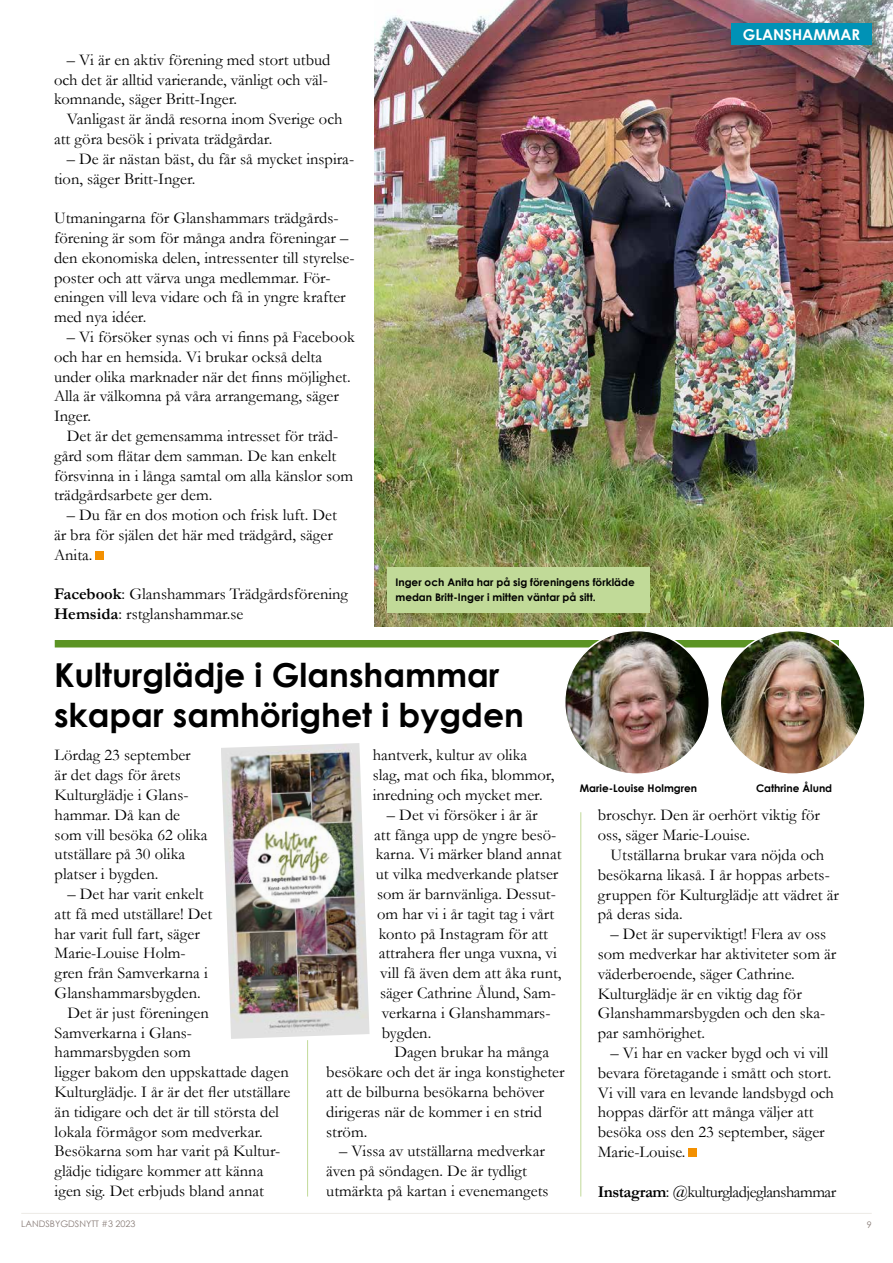
<style>
.page{position:relative;width:893px;height:1263px;background:#fff}
.page>*{position:absolute;margin:0;border:0;box-sizing:border-box;transform-origin:0 0}
.t1{font:700 33px/39.6px "Century Gothic";color:#000}
.t2{font:16.5px/19.8px "Garamond";color:#000}
.t3{font:16.5px "Garamond";letter-spacing:-.03em;color:#000}
.t4{font:700 15px "Century Gothic";color:#fff}
.t5{font:700 10.5px/15px "Century Gothic";color:#000}
.t6{font:9px "Century Gothic";color:#887c77}
.s1{font-weight:700}
</style>
<div class="page">
<div style="left:55px;top:640px;width:784px;height:7px;background:#5c9424"></div>
<div style="left:688px;top:1148px;width:9px;height:9px;background:#f39000"></div>
<div style="left:95px;top:551px;width:9px;height:9px;background:#f39000"></div>
<hr style="left:580px;top:812px;width:1px;height:384px;background:#c1da98">
<hr style="left:307px;top:1040px;width:1px;height:156px;background:#c1da98">
<img style="left:720px;top:631px;width:145px;height:143px;border-radius:72px">
<img style="left:565px;top:631px;width:144px;height:143px;border-radius:72px">
<img style="left:374px;top:0;width:519px;height:626px">
<img style="left:221px;top:743px;width:149px;height:296px">
<div style="left:387px;top:567px;width:262px;height:45px;background:#c1da98"></div>
<div style="left:731px;top:23px;width:141px;height:22px;background:#0092b6"></div>
<hr style="left:21px;top:1213px;width:851px;height:1px;background:#eceae6">
<p class="t2" style="left:54px;top:50px;width:278px;text-indent:13px">– Vi är en aktiv förening med stort utbud och det är alltid varierande, vänligt och väl&shy;komnande, säger Britt-Inger.</p>
<p class="t2" style="left:54px;top:109px;width:290px;text-indent:13px">Vanligast är ändå resorna inom Sverige och att göra besök i privata trädgårdar.</p>
<p class="t2" style="left:54px;top:149px;width:302px;text-indent:13px">– De är nästan bäst, du får så mycket inspira&shy;tion, säger Britt-Inger.</p>
<p class="t2" style="left:54px;top:208px;width:302px">Utmaningarna för Glanshammars trädgårds&shy;förening är som för många andra föreningar – den ekonomiska delen, intressenter till styrelse&shy;poster och att värva unga medlemmar. För&shy;eningen vill leva vidare och få in yngre krafter med nya idéer.</p>
<p class="t2" style="left:54px;top:327px;width:302px;text-indent:13px">– Vi försöker synas och vi finns på Facebook och har en hemsida. Vi brukar också delta under olika marknader när det finns möjlighet.<br>Alla är välkomna på våra arrangemang, säger Inger.</p>
<p class="t2" style="left:54px;top:426px;width:301px;text-indent:13px">Det är det gemensamma intresset för träd&shy;gård som flätar dem samman. De kan enkelt försvinna in i långa samtal om alla känslor som trädgårdsarbete ger dem.</p>
<p class="t2" style="left:54px;top:505px;width:284px;text-indent:13px">– Du får en dos motion och frisk luft. Det är bra för själen det här med trädgård, säger<br>Anita.</p>
<p class="t2" style="left:54px;top:584px;width:296px"><span class="s1">Facebook</span>: Glanshammars Trädgårdsförening<br><span class="s1">Hemsida</span>: rstglanshammar.se</p>
<p class="t5" style="left:395px;top:574px;width:241px">Inger och Anita har på sig föreningens förkläde medan Britt-Inger i mitten väntar på sitt.</p>
<p class="t4" style="left:743px;top:25px;width:119px">GLANSHAMMAR</p>
<h1 class="t1" style="left:54px;top:654px;width:471px">Kulturglädje i Glanshammar skapar samhörighet i bygden</h1>
<p class="t2" style="left:55px;top:745px;width:154px">Lördag 23 september<br>är det dags för årets<br>Kulturglädje i Glans&shy;hammar. Då kan de som vill besöka 62 olika utställare på 30 olika platser i bygden.</p>
<p class="t2" style="left:67px;top:884px;width:138px">– Det har varit enkelt</p>
<p class="t2" style="left:55px;top:903px;width:159px">att få med utställare! Det</p>
<p class="t2" style="left:55px;top:923px;width:147px">har varit full fart, säger</p>
<p class="t2" style="left:55px;top:943px;width:133px">Marie-Louise Holm-</p>
<p class="t2" style="left:55px;top:963px;width:155px">gren från Samverkarna i</p>
<p class="t2" style="left:55px;top:983px;width:148px">Glanshammarsbygden.</p>
<p class="t2" style="left:67px;top:1002px;width:143px">Det är just föreningen</p>
<p class="t2" style="left:55px;top:1022px;width:139px">Samverkarna i Glans-</p>
<p class="t2" style="left:55px;top:1042px;width:138px">hammarsbygden som</p>
<p class="t2" style="left:55px;top:1062px;width:236px">ligger bakom den uppskattade dagen</p>
<p class="t2" style="left:55px;top:1082px;width:237px">Kulturglädje. I år är det fler utställare</p>
<p class="t2" style="left:55px;top:1101px;width:226px">än tidigare och det är till största del</p>
<p class="t2" style="left:55px;top:1121px;width:210px">lokala förmågor som medverkar.</p>
<p class="t2" style="left:55px;top:1141px;width:227px">Besökarna som har varit på Kultur-</p>
<p class="t2" style="left:55px;top:1161px;width:210px">glädje tidigare kommer att känna</p>
<p class="t2" style="left:55px;top:1181px;width:211px">igen sig. Det erbjuds bland annat</p>
<p class="t2" style="left:373px;top:745px;width:183px">hantverk, kultur av olika slag, mat och fika, blommor, inredning och mycket mer.</p>
<p class="t2" style="left:387px;top:804px;width:152px">– Det vi försöker i år är</p>
<p class="t2" style="left:374px;top:824px;width:184px">att fånga upp de yngre besö-</p>
<p class="t2" style="left:376px;top:844px;width:187px">karna. Vi märker bland annat</p>
<p class="t2" style="left:376px;top:864px;width:184px">ut vilka medverkande platser</p>
<p class="t2" style="left:377px;top:884px;width:180px">som är barnvänliga. Dessut-</p>
<p class="t2" style="left:377px;top:903px;width:179px">om har vi i år tagit tag i vårt</p>
<p class="t2" style="left:379px;top:923px;width:171px">konto på Instagram för att</p>
<p class="t2" style="left:379px;top:943px;width:180px">attrahera fler unga vuxna, vi</p>
<p class="t2" style="left:380px;top:963px;width:183px">vill få även dem att åka runt,</p>
<p class="t2" style="left:380px;top:983px;width:177px">säger Cathrine Ålund, Sam-</p>
<p class="t2" style="left:382px;top:1002px;width:170px">verkarna i Glanshammars-</p>
<p class="t2" style="left:382px;top:1022px;width:51px">bygden.</p>
<p class="t2" style="left:394px;top:1042px;width:156px">Dagen brukar ha många</p>
<p class="t2" style="left:326px;top:1062px;width:240px">besökare och det är inga konstigheter</p>
<p class="t2" style="left:326px;top:1082px;width:220px">att de bilburna besökarna behöver</p>
<p class="t2" style="left:326px;top:1101px;width:217px">dirigeras när de kommer i en strid</p>
<p class="t2" style="left:326px;top:1121px;width:43px">ström.</p>
<p class="t2" style="left:326px;top:1141px;width:224px;text-indent:13px">– Vissa av utställarna medverkar även på söndagen. De är tydligt utmärkta på kartan i evenemangets</p>
<p class="t5" style="left:580px;top:781px;width:119px">Marie-Louise Holmgren</p>
<p class="t5" style="left:756px;top:781px;width:78px">Cathrine Ålund</p>
<p class="t2" style="left:598px;top:805px;width:224px">broschyr. Den är oerhört viktig för oss, säger Marie-Louise.</p>
<p class="t2" style="left:598px;top:845px;width:243px;text-indent:13px">Utställarna brukar vara nöjda och besökarna likaså. I år hoppas arbets&shy;gruppen för Kulturglädje att vädret är på deras sida.</p>
<p class="t2" style="left:598px;top:924px;width:240px;text-indent:13px">– Det är superviktigt! Flera av oss som medverkar har aktiviteter som är väderberoende, säger Cathrine.<br>Kulturglädje är en viktig dag för<br>Glanshammarsbygden och den ska&shy;par samhörighet.</p>
<p class="t2" style="left:598px;top:1043px;width:238px;text-indent:13px">– Vi har en vacker bygd och vi vill bevara företagande i smått och stort.<br>Vi vill vara en levande landsbygd och hoppas därför att många väljer att besöka oss den 23 september, säger<br>Marie-Louise.</p>
<p class="t3" style="left:598px;top:1181px;width:240px"><span class="s1">Instagram</span>: @kulturgladjeglanshammar</p>
<p class="t6" style="left:21px;top:1218px;width:116px">LANDSBYGDSNYTT #3 2023</p>
<p class="t6" style="left:867px;top:1219px;width:6px">9</p>
</div>
